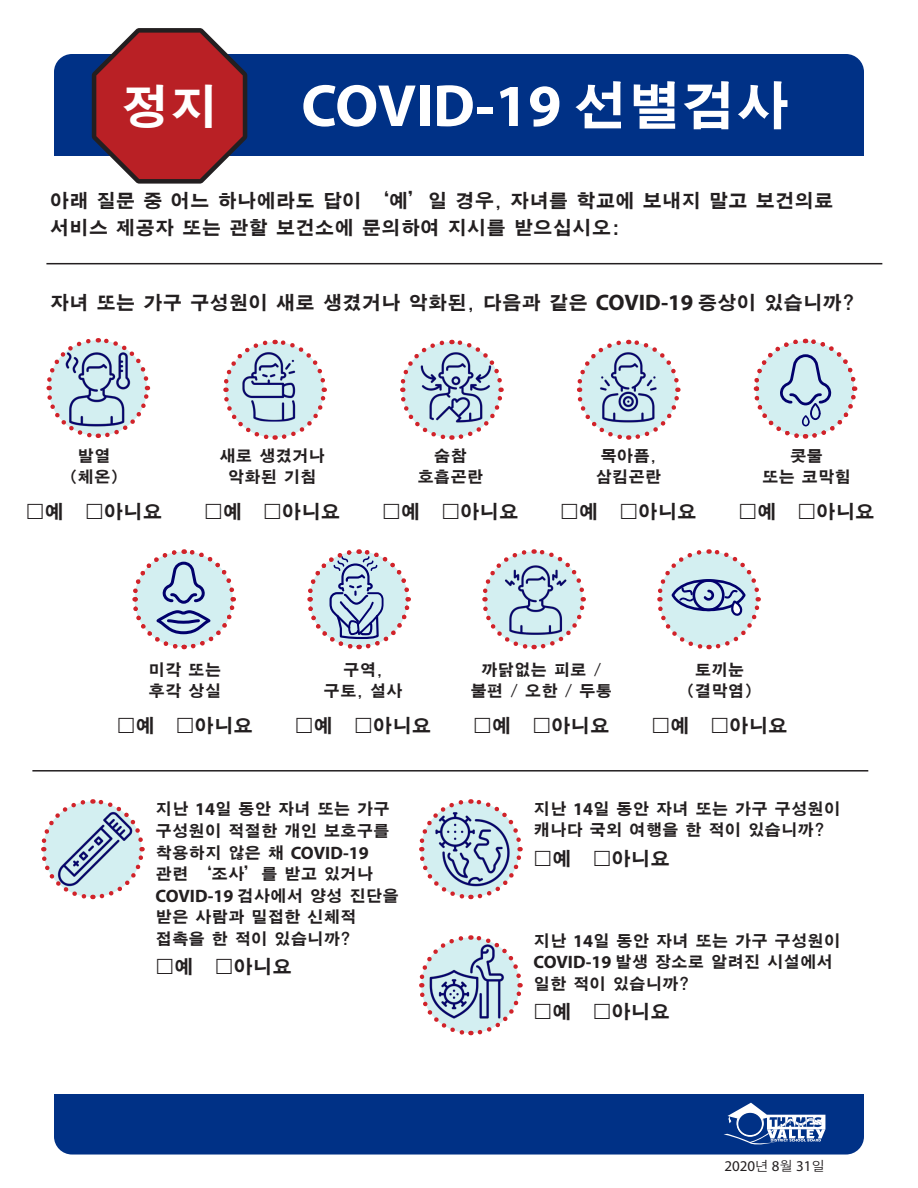
<style>
.page{position:relative;width:918px;height:1188px;background:#fff}
.page>*{position:absolute;margin:0;border:0;box-sizing:border-box;transform-origin:0 0}
.t1{font:700 60px "Myriad Pro";color:#fff}
.t2{font:700 48.75px "SM Gothic Std";color:#fff}
.t3{font:700 19.5px/27px "SM Gothic Std";color:#231f20}
.t4{font:700 18px "Myriad Pro";color:#231f20}
.t5{font:700 16.5px/21px "SM Gothic Std";color:#231f20;text-align:center}
.t6{font:15px "Myriad Pro";color:#231f20}
.s1{font-family:"SM Gothic Std";font-size:54px}
.s2{font-family:"Myriad Pro";font-size:22.5px}
.s3{font-family:"Myriad Pro";font-size:18px}
.s4{font-family:"SM Gothic Std";font-size:16.5px}
.s5{font-family:"SM Gothic Std";font-weight:500;font-size:13.5px}
</style>
<div class="page">
<div style="left:54px;top:54px;width:810px;height:1101px;background:#003186;border-radius:18px"></div>
<div style="left:0;top:157px;width:918px;height:937px;background:#fff"></div>
<svg style="left:92px;top:28px;width:155px;height:156px"></svg>
<svg style="left:724px;top:1103px;width:101px;height:42px"></svg>
<svg style="left:46px;top:338px;width:105px;height:100px"></svg>
<svg style="left:223px;top:339px;width:104px;height:101px"></svg>
<svg style="left:400px;top:339px;width:104px;height:101px"></svg>
<svg style="left:577px;top:339px;width:104px;height:101px"></svg>
<svg style="left:753px;top:338px;width:105px;height:101px"></svg>
<svg style="left:132px;top:549px;width:104px;height:101px"></svg>
<svg style="left:307px;top:549px;width:104px;height:101px"></svg>
<svg style="left:482px;top:549px;width:104px;height:101px"></svg>
<svg style="left:657px;top:549px;width:104px;height:101px"></svg>
<svg style="left:419px;top:799px;width:104px;height:101px"></svg>
<svg style="left:419px;top:935px;width:104px;height:101px"></svg>
<svg style="left:41px;top:799px;width:104px;height:101px"></svg>
<hr style="left:32px;top:770px;width:836px;height:2px;background:#231f20">
<hr style="left:46px;top:263px;width:836px;height:1px;background:#231f20">
<p class="t2" style="left:121px;top:82px;width:99px">정지</p>
<p class="t1" style="left:301px;top:67px;width:490px">COVID-19 <span class="s1">선별검사</span></p>
<p class="t3" style="left:50px;top:188px;width:785px">아래 질문 중 어느 하나에라도 답이 ‘예’일 경우, 자녀를 학교에 보내지 말고 보건의료 서비스 제공자 또는 관할 보건소에 문의하여 지시를 받으십시오:</p>
<p class="t3" style="left:50px;top:290px;width:807px">자녀 또는 가구 구성원이 새로 생겼거나 악화된, 다음과 같은 <span class="s2">COVID-19</span> 증상이 있습니까?</p>
<p class="t5" style="left:69px;top:447px;width:51px">발열 (체온)</p>
<p class="t3" style="left:45px;top:500px;width:21px">예</p>
<p class="t3" style="left:104px;top:500px;width:60px">아니요</p>
<p class="t5" style="left:219px;top:447px;width:107px">새로 생겼거나 악화된 기침</p>
<p class="t3" style="left:223px;top:500px;width:21px">예</p>
<p class="t3" style="left:282px;top:500px;width:60px">아니요</p>
<p class="t5" style="left:417px;top:447px;width:67px">숨참 호흡곤란</p>
<p class="t3" style="left:401px;top:500px;width:21px">예</p>
<p class="t3" style="left:460px;top:500px;width:60px">아니요</p>
<p class="t5" style="left:595px;top:447px;width:67px">목아픔, 삼킴곤란</p>
<p class="t3" style="left:579px;top:500px;width:21px">예</p>
<p class="t3" style="left:638px;top:500px;width:60px">아니요</p>
<p class="t5" style="left:762px;top:447px;width:91px">콧물<br>또는 코막힘</p>
<p class="t3" style="left:757px;top:500px;width:21px">예</p>
<p class="t3" style="left:816px;top:500px;width:60px">아니요</p>
<p class="t5" style="left:149px;top:661px;width:74px;text-align:left">미각 또는 후각 상실</p>
<p class="t3" style="left:135px;top:714px;width:21px">예</p>
<p class="t3" style="left:195px;top:714px;width:60px">아니요</p>
<p class="t5" style="left:324px;top:661px;width:81px">구역, 구토, 설사</p>
<p class="t3" style="left:314px;top:714px;width:21px">예</p>
<p class="t3" style="left:373px;top:714px;width:60px">아니요</p>
<p class="t5" style="left:156px;top:800px;width:236px;line-height:21.6px;text-align:left">지난 <span class="s3">14</span>일 동안 자녀 또는 가구 구성원이 적절한 개인 보호구를</p>
<p class="t4" style="left:156px;top:841px;width:215px"><span class="s4">착용하지 않은 채</span> COVID-19</p>
<p class="t5" style="left:156px;top:864px;width:245px;line-height:21.6px;text-align:left">관련 ‘조사’를 받고 있거나<br><span class="s3">COVID-19</span> 검사에서 양성 진단을 받은 사람과 밀접한 신체적 접촉을 한 적이 있습니까?</p>
<p class="t3" style="left:174px;top:955px;width:21px">예</p>
<p class="t3" style="left:233px;top:955px;width:60px">아니요</p>
<p class="t5" style="left:470px;top:661px;width:143px">까닭없는 피로 / 불편 / 오한 / 두통</p>
<p class="t3" style="left:492px;top:714px;width:21px">예</p>
<p class="t3" style="left:551px;top:714px;width:60px">아니요</p>
<p class="t5" style="left:687px;top:661px;width:67px">토끼눈 (결막염)</p>
<p class="t3" style="left:670px;top:714px;width:21px">예</p>
<p class="t3" style="left:729px;top:714px;width:60px">아니요</p>
<p class="t5" style="left:534px;top:799px;width:309px;line-height:21.6px;text-align:left">지난 <span class="s3">14</span>일 동안 자녀 또는 가구 구성원이 캐나다 국외 여행을 한 적이 있습니까?</p>
<p class="t3" style="left:552px;top:846px;width:21px">예</p>
<p class="t3" style="left:611px;top:846px;width:60px">아니요</p>
<p class="t5" style="left:534px;top:931px;width:309px;line-height:21.6px;text-align:left">지난 <span class="s3">14</span>일 동안 자녀 또는 가구 구성원이<br><span class="s3">COVID-19</span> 발생 장소로 알려진 시설에서 일한 적이 있습니까?</p>
<p class="t3" style="left:552px;top:1000px;width:21px">예</p>
<p class="t3" style="left:611px;top:1000px;width:60px">아니요</p>
<p class="t6" style="left:724px;top:1157px;width:102px">2020<span class="s5">년</span> 8<span class="s5">월</span> 31<span class="s5">일</span></p>
</div>
